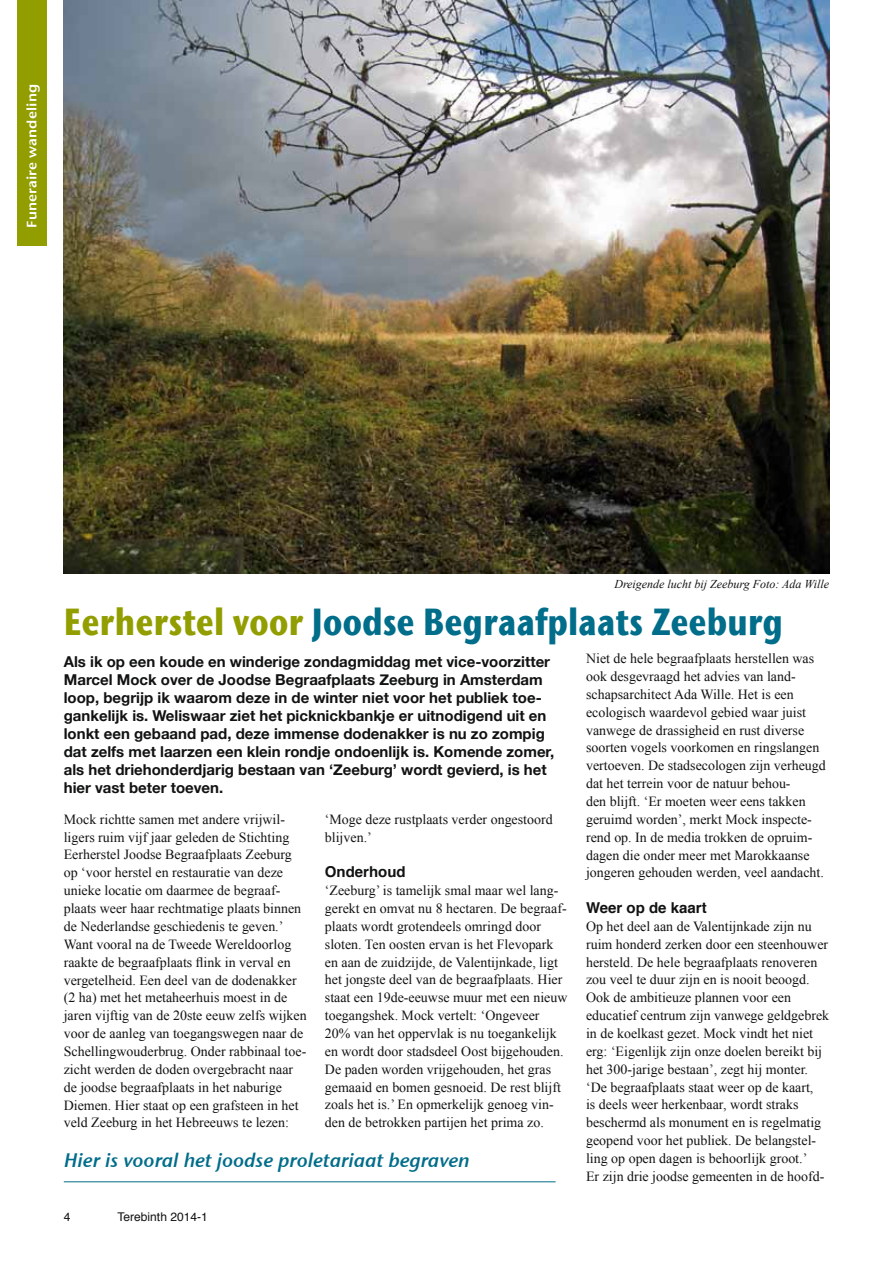
<style>
.page{position:relative;width:893px;height:1263px;background:#fff}
.page>*{position:absolute;margin:0;border:0;box-sizing:border-box;transform-origin:0 0}
.t1{font:700 37.5px "Stone Sans ITC";letter-spacing:.01em;color:#006d8a;scale:.8 1}
.t2{font:19.5px "Stone Sans Sem OSITCTT Semi Ita";color:#006d8a}
.t3{font:700 15px/18px "Helvetica Neue";color:#111212}
.t4{font:700 15px "Helvetica";color:#111212}
.t5{font:13.95px/17.9px "Times New Roman";color:#111212}
.t6{font:13.5px "Stone Sans ITC Semi";letter-spacing:.01em;color:#fff;scale:1.07 1}
.t7{font:italic 12px "Times New Roman";color:#111212}
.t8{font:12px "Helvetica";color:#111212}
.s1{color:#929e00}
</style>
<div class="page">
<div style="left:17px;top:0;width:30px;height:245px;background:#929e00"></div>
<hr style="left:64px;top:1181px;width:492px;height:1px;background:#006d8a">
<img style="left:64px;top:0;width:765px;height:573px">
<p class="t6" style="left:23px;top:228px;width:136px;rotate:-90deg">Funeraire wandeling</p>
<p class="t7" style="left:614px;top:577px;width:216px">Dreigende lucht bij Zeeburg Foto: Ada Wille</p>
<h1 class="t1" style="left:64px;top:598px;width:900px"><span class="s1">Eerherstel voor</span> Joodse Begraafplaats Zeeburg</h1>
<p class="t3" style="left:64px;top:652px;width:492px">Als ik op een koude en winderige zondagmiddag met vice-voorzitter Marcel Mock over de Joodse Begraafplaats Zeeburg in Amsterdam loop, begrijp ik waarom deze in de winter niet voor het publiek toe&shy;gankelijk is. Weliswaar ziet het picknickbankje er uitnodigend uit en lonkt een gebaand pad, deze immense dodenakker is nu zo zompig dat zelfs met laarzen een klein rondje ondoenlijk is. Komende zomer, als het driehonderdjarig bestaan van ‘Zeeburg’ wordt gevierd, is het hier vast beter toeven.</p>
<p class="t5" style="left:586px;top:649px;width:241px">Niet de hele begraafplaats herstellen was ook desgevraagd het advies van land&shy;schapsarchitect Ada Wille. Het is een ecologisch waardevol gebied waar juist vanwege de drassigheid en rust diverse soorten vogels voorkomen en ringslangen vertoeven. De stadsecologen zijn verheugd dat het terrein voor de natuur behou-<br>den blijft. ‘Er moeten weer eens takken geruimd worden’, merkt Mock inspecte&shy;rend op. In de media trokken de opruim&shy;dagen die onder meer met Marokkaanse jongeren gehouden werden, veel aandacht.</p>
<p class="t4" style="left:586px;top:901px;width:122px">Weer op de kaart</p>
<p class="t5" style="left:586px;top:917px;width:245px">Op het deel aan de Valentijnkade zijn nu ruim honderd zerken door een steenhouwer hersteld. De hele begraafplaats renoveren zou veel te duur zijn en is nooit beoogd.<br>Ook de ambitieuze plannen voor een educatief centrum zijn vanwege geldgebrek in de koelkast gezet. Mock vindt het niet erg: ‘Eigenlijk zijn onze doelen bereikt bij het 300-jarige bestaan’, zegt hij monter. ‘De begraafplaats staat weer op de kaart,<br>is deels weer herkenbaar, wordt straks beschermd als monument en is regelmatig geopend voor het publiek. De belangstel&shy;ling op open dagen is behoorlijk groot.’<br>Er zijn drie joodse gemeenten in de hoofd-</p>
<p class="t5" style="left:64px;top:810px;width:244px">Mock richtte samen met andere vrijwil&shy;ligers ruim vijf jaar geleden de Stichting Eerherstel Joodse Begraafplaats Zeeburg op ‘voor herstel en restauratie van deze unieke locatie om daarmee de begraaf&shy;plaats weer haar rechtmatige plaats binnen de Nederlandse geschiedenis te geven.’ Want vooral na de Tweede Wereldoorlog raakte de begraafplaats flink in verval en vergetelheid. Een deel van de dodenakker (2 ha) met het metaheerhuis moest in de jaren vijftig van de 20ste eeuw zelfs wijken voor de aanleg van toegangswegen naar de Schellingwouderbrug. Onder rabbinaal toe&shy;zicht werden de doden overgebracht naar de joodse begraafplaats in het naburige Diemen. Hier staat op een grafsteen in het veld Zeeburg in het Hebreeuws te lezen:</p>
<p class="t5" style="left:325px;top:810px;width:229px">‘Moge deze rustplaats verder ongestoord blijven.’</p>
<p class="t4" style="left:325px;top:866px;width:82px">Onderhoud</p>
<p class="t5" style="left:325px;top:881px;width:244px">‘Zeeburg’ is tamelijk smal maar wel lang&shy;gerekt en omvat nu 8 hectaren. De begraaf&shy;plaats wordt grotendeels omringd door sloten. Ten oosten ervan is het Flevopark en aan de zuidzijde, de Valentijnkade, ligt het jongste deel van de begraafplaats. Hier staat een 19de-eeuwse muur met een nieuw toegangshek. Mock vertelt: ‘Ongeveer 20% van het oppervlak is nu toegankelijk en wordt door stadsdeel Oost bijgehouden.<br>De paden worden vrijgehouden, het gras gemaaid en bomen gesnoeid. De rest blijft zoals het is.’ En opmerkelijk genoeg vin&shy;den de betrokken partijen het prima zo.</p>
<h2 class="t2" style="left:64px;top:1149px;width:407px">Hier is vooral het joodse proletariaat begraven</h2>
<p class="t8" style="left:64px;top:1211px;width:8px">4</p>
<p class="t8" style="left:118px;top:1211px;width:92px">Terebinth 2014-1</p>
</div>
